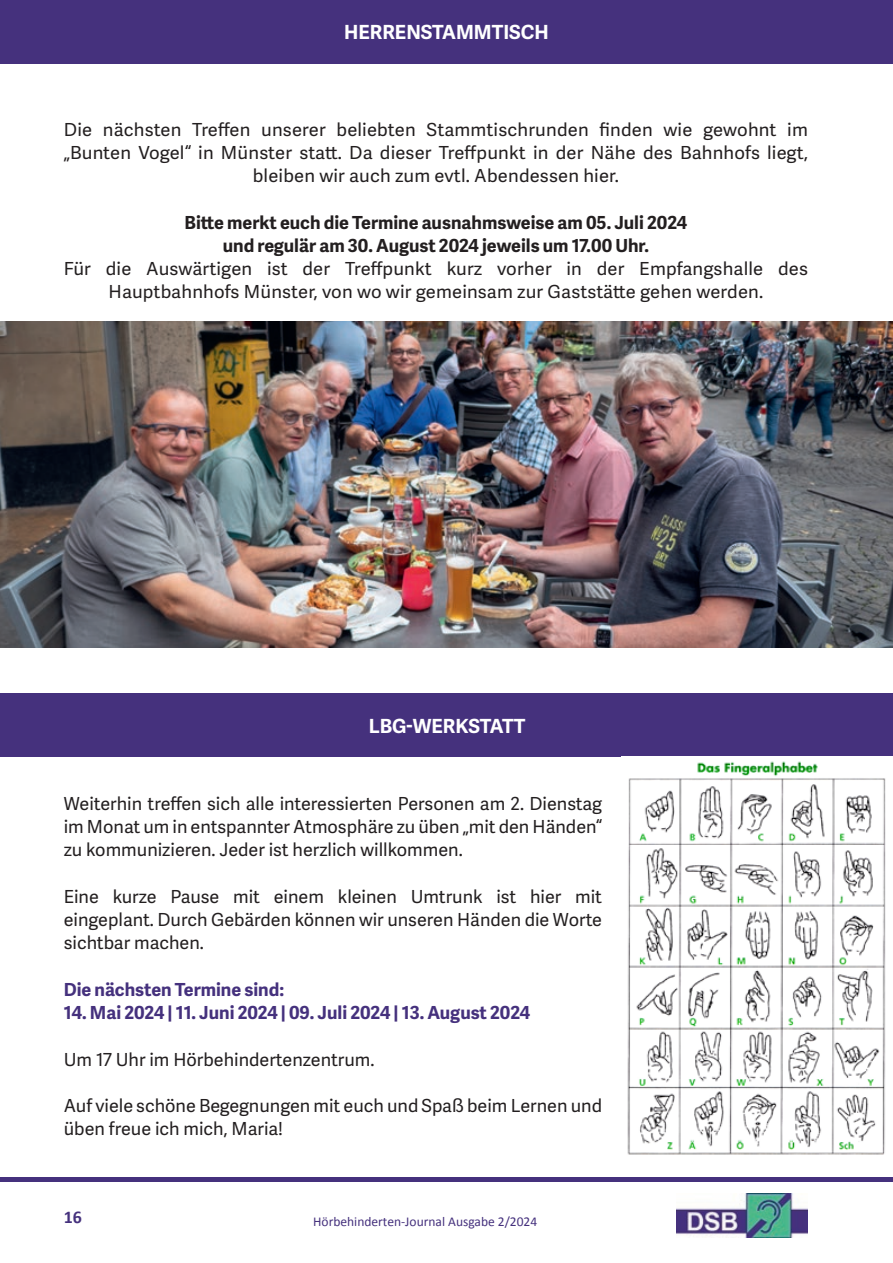
<style>
.page{position:relative;width:893px;height:1263px;background:#fff}
.page>*{position:absolute;margin:0;border:0;box-sizing:border-box;transform-origin:0 0}
.t1{font:700 19.5px "Adelle Sans";color:#fff}
.t2{font:18px/23.2px "Adelle Sans";color:#231f20;text-align:center}
.t3{font:700 18px "Adelle Sans";color:#231f20}
.t4{font:700 18px "Adelle Sans";color:#45317d}
.t5{font:700 18px "Calibri";color:#45317d}
.t6{font:13.5px "Calibri";color:#45317d}
</style>
<div class="page">
<img style="left:676px;top:1193px;width:132px;height:44px">
<div style="left:0;top:1177px;width:893px;height:5px;background:#45317d"></div>
<div style="left:0;top:0;width:893px;height:64px;background:#45317d"></div>
<div style="left:0;top:694px;width:893px;height:63px;background:#45317d"></div>
<img style="left:0;top:322px;width:893px;height:326px">
<img style="left:627px;top:761px;width:259px;height:394px">
<p class="t1" style="left:381px;top:18px;width:132px">ÜBERSCHRIFT</p>
<p class="t1" style="left:344px;top:18px;width:206px">HERRENSTAMMTISCH</p>
<p class="t2" style="left:64px;top:117px;width:746px">Die nächsten Treffen unserer beliebten Stammtischrunden finden wie gewohnt im „Bunten Vogel“ in Münster statt. Da dieser Treffpunkt in der Nähe des Bahnhofs liegt, bleiben wir auch zum evtl. Abendessen hier.</p>
<p class="t3" style="left:185px;top:209px;width:504px">Bitte merkt euch die Termine ausnahmsweise am 05. Juli 2024</p>
<p class="t3" style="left:223px;top:232px;width:428px">und regulär am 30. August 2024 jeweils um 17.00 Uhr.</p>
<p class="t2" style="left:64px;top:256px;width:746px">Für die Auswärtigen ist der Treffpunkt kurz vorher in der Empfangshalle des<br>Hauptbahnhofs Münster, von wo wir gemeinsam zur Gaststätte gehen werden.</p>
<p class="t1" style="left:369px;top:712px;width:158px">LBG-WERKSTATT</p>
<p class="t2" style="left:64px;top:791px;width:540px;text-align:justify">Weiterhin treffen sich alle interessierten Personen am 2. Dienstag im Monat um in entspannter Atmosphäre zu üben „mit den Händen“ zu kommunizieren. Jeder ist herzlich willkommen.</p>
<p class="t2" style="left:64px;top:884px;width:540px;text-align:justify">Eine kurze Pause mit einem kleinen Umtrunk ist hier mit eingeplant. Durch Gebärden können wir unseren Händen die Worte sichtbar machen.</p>
<p class="t4" style="left:64px;top:976px;width:222px">Die nächsten Termine sind:</p>
<p class="t4" style="left:64px;top:999px;width:468px">14. Mai 2024 | 11. Juni 2024 | 09. Juli 2024 | 13. August 2024</p>
<p class="t2" style="left:64px;top:1047px;width:312px">Um 17 Uhr im Hörbehindertenzentrum.</p>
<p class="t2" style="left:64px;top:1093px;width:540px;text-align:left">Auf viele schöne Begegnungen mit euch und Spaß beim Lernen und üben freue ich mich, Maria!</p>
<p class="t5" style="left:64px;top:1205px;width:20px">16</p>
<p class="t6" style="left:313px;top:1213px;width:226px">Hörbehinderten-Journal Ausgabe 2/2024</p>
</div>
